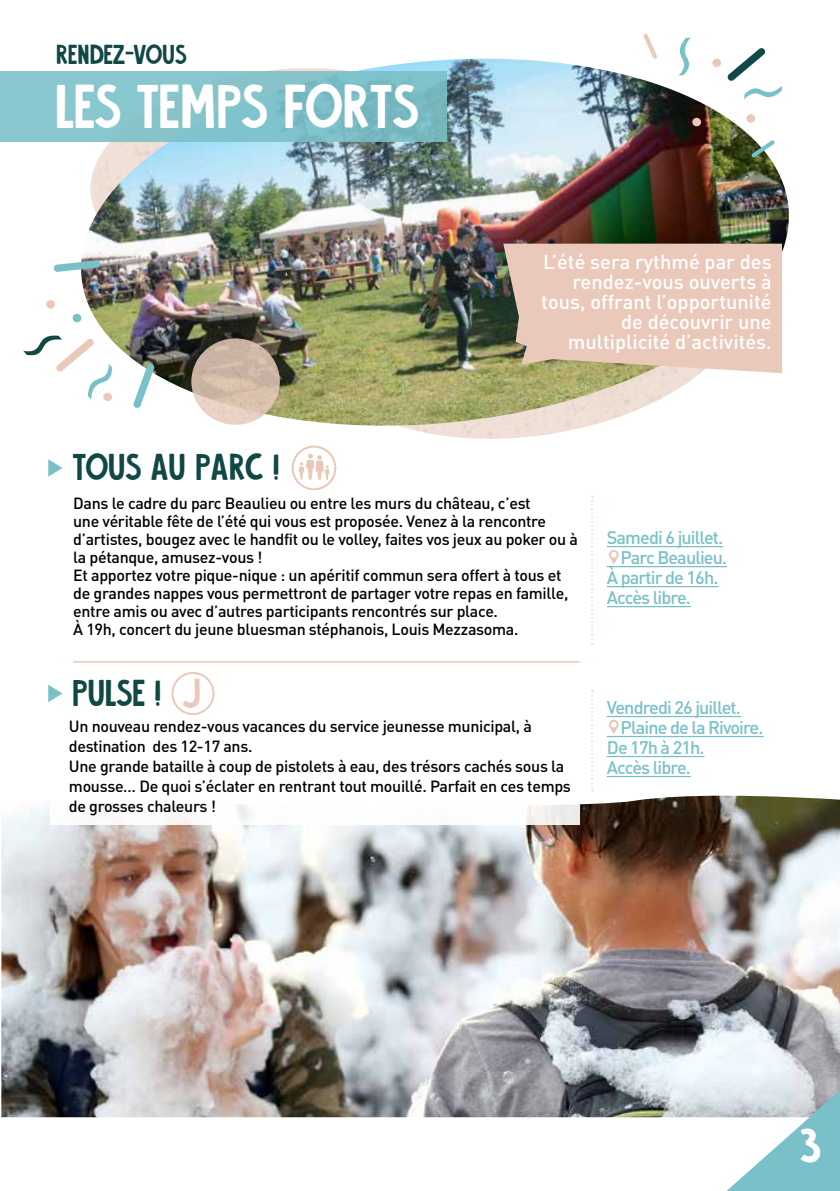
<style>
.page{position:relative;width:840px;height:1191px;background:#fff}
.page>*{position:absolute;margin:0;border:0;box-sizing:border-box;transform-origin:0 0}
.t1{font:49.6px "Alvania";color:#fff}
.t2{font:39.8px "Alvania";color:#fff}
.t3{font:33.2px "Alvania";color:#eac9ba}
.t4{font:30px "Alvania";color:#104845}
.t5{font:22px "Alvania";color:#104845}
.t6{font:500 20px/20px "DIN Pro";color:#fff;text-align:right}
.t7{font:500 18px "DIN Pro";letter-spacing:-.05em;color:#7ac0c8}
.t8{font:500 16px/18px "DIN Pro";letter-spacing:-.02em;color:#000}
</style>
<div class="page">
<img style="left:1px;top:795px;width:838px;height:322px">
<div style="left:51px;top:678px;width:529px;height:146px;background:#fff"></div>
<svg style="left:48px;top:459px;width:14px;height:18px"></svg>
<svg style="left:48px;top:685px;width:14px;height:17px"></svg>
<hr style="left:606px;top:546px;width:116px;height:1px;background:#7ac0c8">
<hr style="left:606px;top:566px;width:120px;height:1px;background:#7ac0c8">
<hr style="left:606px;top:586px;width:112px;height:1px;background:#7ac0c8">
<hr style="left:606px;top:606px;width:84px;height:1px;background:#7ac0c8">
<hr style="left:606px;top:716px;width:134px;height:1px;background:#7ac0c8">
<hr style="left:606px;top:736px;width:157px;height:1px;background:#7ac0c8">
<hr style="left:606px;top:756px;width:98px;height:1px;background:#7ac0c8">
<hr style="left:606px;top:776px;width:84px;height:1px;background:#7ac0c8">
<svg style="left:591px;top:496px;width:1px;height:149px"></svg>
<svg style="left:591px;top:690px;width:1px;height:101px"></svg>
<svg style="left:726px;top:1090px;width:113px;height:101px"></svg>
<svg style="left:298px;top:453px;width:31px;height:27px"></svg>
<div style="left:291px;top:445px;width:45px;height:45px;border:2px solid #eac9ba;border-radius:50%"></div>
<svg style="left:608px;top:550px;width:10px;height:14px"></svg>
<svg style="left:608px;top:719px;width:10px;height:15px"></svg>
<svg style="left:643px;top:34px;width:14px;height:25px"></svg>
<div style="left:46px;top:300px;width:9px;height:8px;background:#eac9ba;border-radius:50%"></div>
<svg style="left:747px;top:48px;width:19px;height:11px"></svg>
<svg style="left:679px;top:37px;width:11px;height:22px"></svg>
<svg style="left:23px;top:335px;width:48px;height:37px"></svg>
<img style="left:71px;top:59px;width:718px;height:380px">
<div style="left:0;top:71px;width:446px;height:70px;background:linear-gradient(to right,#8dcad1,#76b9c2)"></div>
<svg style="left:503px;top:244px;width:278px;height:129px;background:#e0c2b1"></svg>
<svg style="left:54px;top:260px;width:46px;height:12px"></svg>
<svg style="left:133px;top:363px;width:22px;height:45px"></svg>
<div style="left:692px;top:118px;width:8px;height:8px;background:#eac9ba;border-radius:50%"></div>
<svg style="left:751px;top:140px;width:23px;height:18px"></svg>
<div style="left:171px;top:672px;width:43px;height:43px;border:2px solid #eac9ba;border-radius:50%"></div>
<img style="left:191px;top:338px;width:88px;height:87px">
<hr style="left:73px;top:661px;width:507px;height:1px;background:#eac9ba">
<h3 class="t5" style="left:56px;top:40px;width:132px">RENDEZ-VOUS</h3>
<h1 class="t1" style="left:56px;top:73px;width:365px">LES TEMPS FORTS</h1>
<h3 class="t4" style="left:73px;top:446px;width:209px">TOUS AU PARC !</h3>
<p class="t6" style="left:541px;top:250px;width:232px">L’été sera rythmé par des rendez-vous ouverts à tous, offrant l’opportunité de découvrir une multiplicité d’activités.</p>
<p class="t8" style="left:73px;top:492px;width:506px">Dans le cadre du parc Beaulieu ou entre les murs du château, c’est<br>une véritable fête de l’été qui vous est proposée. Venez à la rencontre d’artistes, bougez avec le handfit ou le volley, faites vos jeux au poker ou à la pétanque, amusez-vous !<br>Et apportez votre pique-nique : un apéritif commun sera offert à tous et de grandes nappes vous permettront de partager votre repas en famille, entre amis ou avec d’autres participants rencontrés sur place.<br>À 19h, concert du jeune bluesman stéphanois, Louis Mezzasoma.</p>
<h3 class="t4" style="left:73px;top:672px;width:90px">PULSE !</h3>
<h3 class="t3" style="left:184px;top:671px;width:20px">J</h3>
<p class="t8" style="left:69px;top:715px;width:503px;line-height:20px">Un nouveau rendez-vous vacances du service jeunesse municipal, à destination des 12-17 ans.<br>Une grande bataille à coup de pistolets à eau, des trésors cachés sous la mousse… De quoi s’éclater en rentrant tout mouillé. Parfait en ces temps de grosses chaleurs !</p>
<p class="t7" style="left:606px;top:523px;width:118px">Samedi 6 juillet.</p>
<p class="t7" style="left:620px;top:543px;width:108px">Parc Beaulieu.</p>
<p class="t7" style="left:606px;top:563px;width:113px">À partir de 16h.</p>
<p class="t7" style="left:606px;top:583px;width:85px">Accès libre.</p>
<p class="t7" style="left:606px;top:693px;width:135px">Vendredi 26 juillet.</p>
<p class="t7" style="left:620px;top:713px;width:144px">Plaine de la Rivoire.</p>
<p class="t7" style="left:606px;top:733px;width:99px">De 17h à 21h.</p>
<p class="t7" style="left:606px;top:753px;width:85px">Accès libre.</p>
<h2 class="t2" style="left:800px;top:1118px;width:23px">3</h2>
</div>
